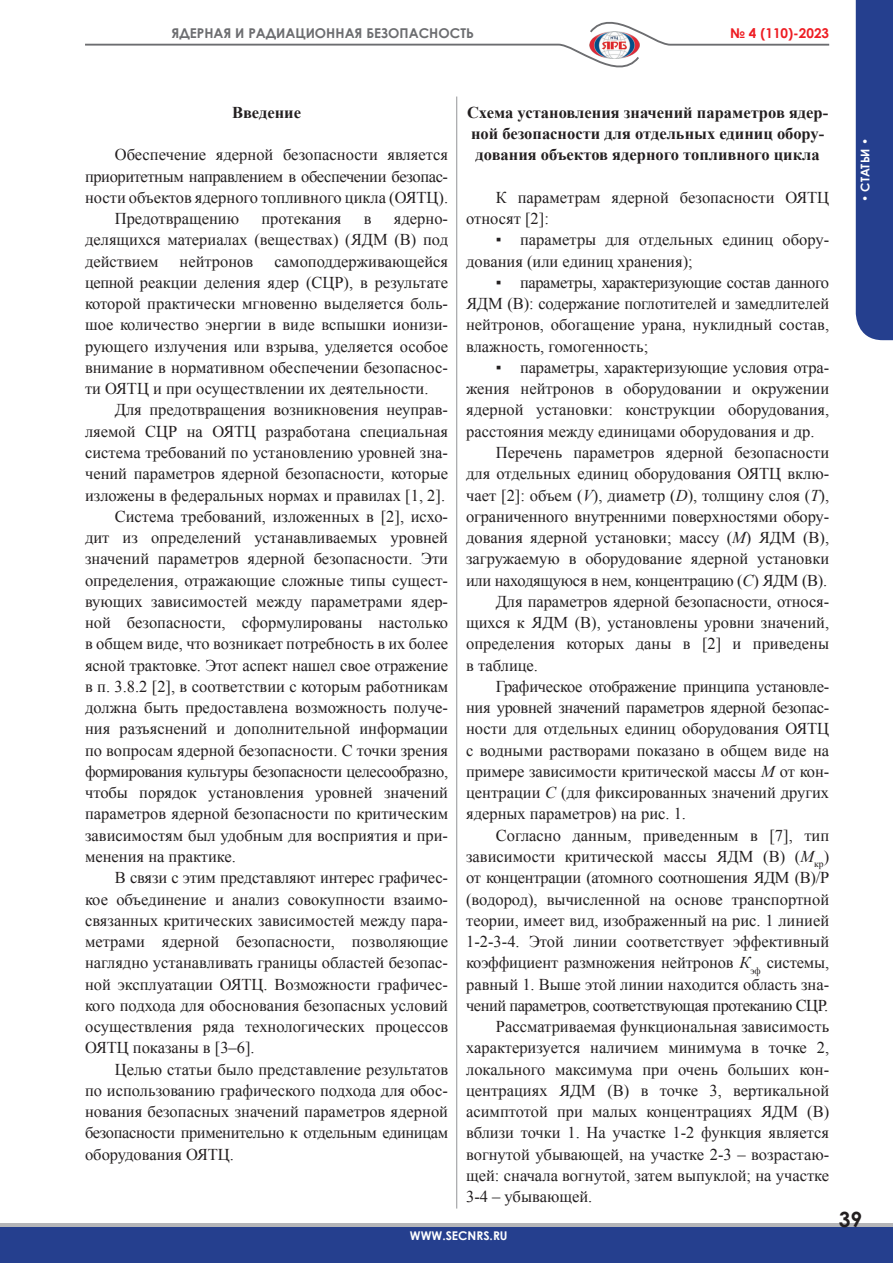
<style>
.page{position:relative;width:893px;height:1263px;background:#fff}
.page>*{position:absolute;margin:0;border:0;box-sizing:border-box;transform-origin:0 0}
.t1{font:700 21px "Century Gothic";color:#231f20}
.Основной_текст{font:16.5px/21.3px "Times New Roman";color:#231f20;text-align:justify}
.Заголовок_статьи{font:700 16.5px/21.3px "Times New Roman";color:#231f20}
.t2{font:700 13.5px "Century Gothic";color:#6c6d70}
.t3{font:700 13.5px "Century Gothic";color:#ee1d23}
.t4{font:700 12px "Century Gothic";color:#fff}
.s1{font-style:italic}
</style>
<div class="page">
<div style="left:0;top:1223px;width:893px;height:30px;background:#b4b5b8"></div>
<div style="left:0;top:1227px;width:893px;height:36px;background:#253f8e"></div>
<div style="left:856px;top:0;width:37px;height:340px;background:#253f8e"></div>
<hr style="left:456px;top:97px;width:1px;height:1111px;background:#939598">
<svg style="left:85px;top:21px;width:745px;height:47px"></svg>
<p class="t2" style="left:171px;top:23px;width:304px">ЯДЕРНАЯ И РАДИАЦИОННАЯ БЕЗОПАСНОСТЬ</p>
<p class="t3" style="left:730px;top:23px;width:100px">№ 4 (110)-2023</p>
<p class="Заголовок_статьи" style="left:232px;top:101px;width:71px">Введение</p>
<p class="Основной_текст" style="left:85px;top:144px;width:365px;text-indent:30px">Обеспечение ядерной безопасности является приоритетным направлением в обеспечении безопас&shy;ности объектов ядерного топливного цикла (ОЯТЦ).</p>
<p class="Основной_текст" style="left:115px;top:208px;width:126px">Предотвращению</p>
<p class="Основной_текст" style="left:261px;top:208px;width:81px">протекания</p>
<p class="Основной_текст" style="left:364px;top:208px;width:9px">в</p>
<p class="Основной_текст" style="left:85px;top:208px;width:365px;text-indent:309px">ядерно&shy;делящихся материалах (веществах) (ЯДМ (В) под действием</p>
<p class="Основной_текст" style="left:85px;top:250px;width:365px;text-indent:189px">самоподдерживающейся цепной реакции деления ядер (СЦР), в результате которой практически мгновенно выделяется боль&shy;шое количество энергии в виде вспышки ионизи&shy;рующего излучения или взрыва, уделяется особое внимание в нормативном обеспечении безопаснос&shy;ти ОЯТЦ и при осуществлении их деятельности.</p>
<p class="Основной_текст" style="left:85px;top:399px;width:365px;text-indent:30px">Для предотвращения возникновения неуправ&shy;ляемой СЦР на ОЯТЦ разработана специальная система требований по установлению уровней зна&shy;чений параметров ядерной безопасности, которые изложены в федеральных нормах и правилах [1, 2].</p>
<p class="Основной_текст" style="left:85px;top:505px;width:365px;text-indent:30px">Система требований, изложенных в [2], исхо&shy;дит из определений устанавливаемых уровней значений параметров ядерной безопасности. Эти определения, отражающие сложные типы сущест&shy;вующих зависимостей между параметрами ядер&shy;ной безопасности, сформулированы настолько в общем виде, что возникает потребность в их более ясной трактовке. Этот аспект нашел свое отражение в п. 3.8.2 [2], в соответствии с которым работникам должна быть предоставлена возможность получе&shy;ния разъяснений и дополнительной информации по вопросам ядерной безопасности. С точки зрения формирования культуры безопасности целесообразно, чтобы порядок установления уровней значений параметров ядерной безопасности по критическим зависимостям был удобным для восприятия и при&shy;менения на практике.</p>
<p class="Основной_текст" style="left:85px;top:867px;width:365px;text-indent:30px">В связи с этим представляют интерес графичес&shy;кое объединение и анализ совокупности взаимо&shy;связанных критических зависимостей между пара&shy;метрами ядерной безопасности, позволяющие наглядно устанавливать границы областей безопас&shy;ной эксплуатации ОЯТЦ. Возможности графичес&shy;кого подхода для обоснования безопасных условий осуществления ряда технологических процессов ОЯТЦ показаны в [3–6].</p>
<p class="Основной_текст" style="left:85px;top:1058px;width:365px;text-indent:30px">Целью статьи было представление результатов по использованию графического подхода для обос&shy;нования безопасных значений параметров ядерной безопасности применительно к отдельным единицам оборудования ОЯТЦ.</p>
<p class="Основной_текст" style="left:180px;top:250px;width:75px">нейтронов</p>
<p class="Заголовок_статьи" style="left:467px;top:101px;width:363px">Схема установления значений параметров ядер&shy;ной безопасности для отдельных единиц обору&shy;дования объектов ядерного топливного цикла</p>
<p class="Основной_текст" style="left:466px;top:186px;width:365px;text-indent:30px">К параметрам ядерной безопасности ОЯТЦ относят [2]:</p>
<p class="Основной_текст" style="left:466px;top:229px;width:365px;text-indent:30px">▪ параметры для отдельных единиц обору&shy;дования (или единиц хранения);</p>
<p class="Основной_текст" style="left:466px;top:271px;width:365px;text-indent:30px">▪ параметры, характеризующие состав данного ЯДМ (В): содержание поглотителей и замедлителей нейтронов, обогащение урана, нуклидный состав, влажность, гомогенность;</p>
<p class="Основной_текст" style="left:466px;top:356px;width:365px;text-indent:30px">▪ параметры, характеризующие условия отра&shy;жения нейтронов в оборудовании и окружении ядерной установки: конструкции оборудования, расстояния между единицами оборудования и др.</p>
<p class="Основной_текст" style="left:466px;top:442px;width:365px;text-indent:30px">Перечень параметров ядерной безопасности для отдельных единиц оборудования ОЯТЦ вклю&shy;чает [2]: объем (<span class="s1">V</span>), диаметр (<span class="s1">D</span>), толщину слоя (<span class="s1">Т</span>), ограниченного внутренними поверхностями обору&shy;дования ядерной установки; массу (<span class="s1">М</span>) ЯДМ (В), загружаемую в оборудование ядерной установки или находящуюся в нем, концентрацию (<span class="s1">С</span>) ЯДМ (В).</p>
<p class="Основной_текст" style="left:466px;top:590px;width:365px;text-indent:30px">Для параметров ядерной безопасности, относя&shy;щихся к ЯДМ (В), установлены уровни значений, определения которых даны в [2] и приведены в таблице.</p>
<p class="Основной_текст" style="left:466px;top:675px;width:365px;text-indent:30px">Графическое отображение принципа установле&shy;ния уровней значений параметров ядерной безопас&shy;ности для отдельных единиц оборудования ОЯТЦ с водными растворами показано в общем виде на примере зависимости критической массы <span class="s1">М</span> от кон&shy;центрации <span class="s1">С</span> (для фиксированных значений других ядерных параметров) на рис. 1.</p>
<p class="Основной_текст" style="left:466px;top:824px;width:365px;text-indent:30px">Согласно данным, приведенным в [7], тип зависимости критической массы ЯДМ (В) (<span class="s1">М</span><sub>кр</sub>) от концентрации (атомного соотношения ЯДМ (В)/Р (водород), вычисленной на основе транспортной теории, имеет вид, изображенный на рис. 1 линией 1-2-3-4. Этой линии соответствует эффективный коэффициент размножения нейтронов <span class="s1">К</span><sub>эф</sub> системы, равный 1. Выше этой линии находится область зна&shy;чений параметров, соответствующая протеканию СЦР.</p>
<p class="Основной_текст" style="left:466px;top:1016px;width:365px;text-indent:30px">Рассматриваемая функциональная зависимость характеризуется наличием минимума в точке 2, локального максимума при очень больших кон&shy;центрациях ЯДМ (В) в точке 3, вертикальной асимптотой при малых концентрациях ЯДМ (В) вблизи точки 1. На участке 1-2 функция является вогнутой убывающей, на участке 2-3 – возрастаю&shy;щей: сначала вогнутой, затем выпуклой; на участке 3-4 – убывающей.</p>
<p class="t4" style="left:410px;top:1226px;width:99px">WWW.SECNRS.RU</p>
<p class="t4" style="left:856px;top:202px;width:66px;rotate:-90deg">• СТАТЬИ •</p>
<p class="t1" style="left:839px;top:1203px;width:25px">39</p>
</div>
